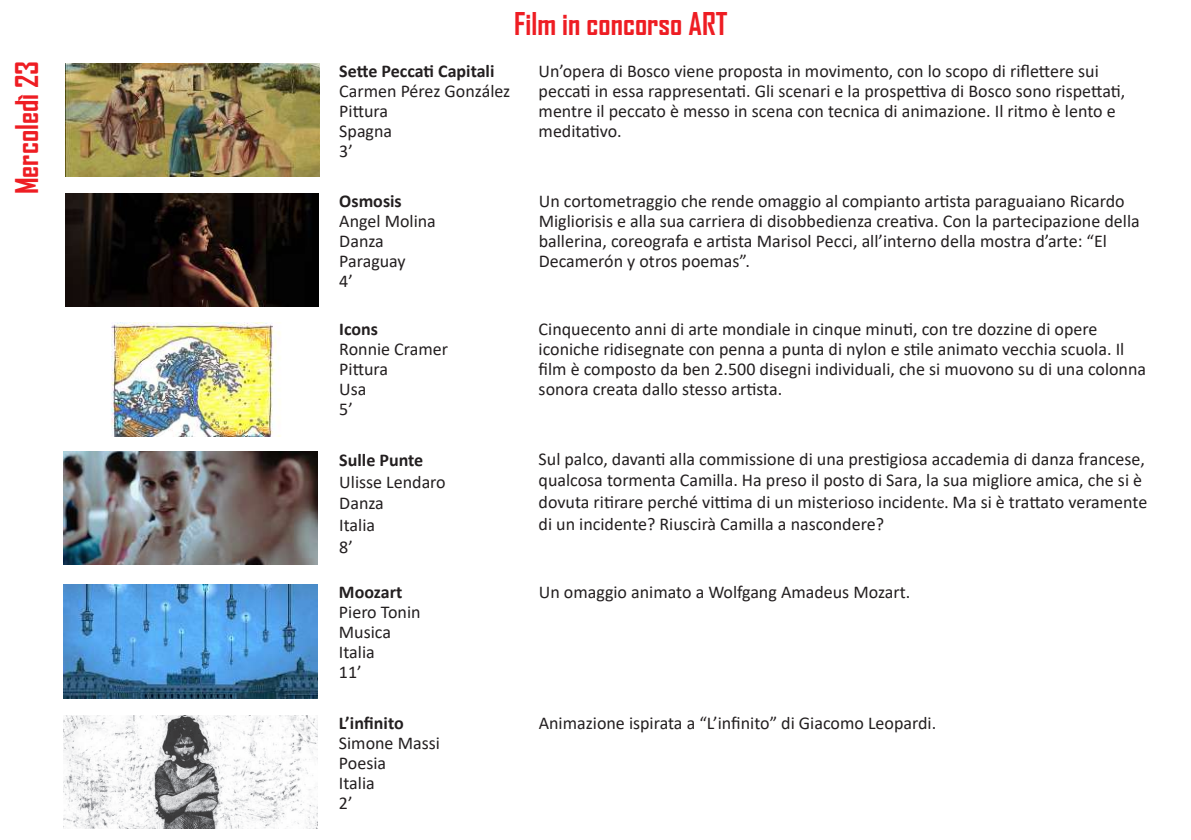
<style>
.page{position:relative;width:1191px;height:840px;background:#fff}
.page>*{position:absolute;margin:0;border:0;box-sizing:border-box;transform-origin:0 0}
.t1{font:700 30px "Agency FB";color:#ee1d23}
.t2{font:18px/20px "Calibri";color:#231f20}
.t3{font:700 18px "Calibri";color:#231f20}
.s1{font-family:"Minion Pro"}
</style>
<div class="page">
<img style="left:66px;top:63px;width:253px;height:114px">
<img style="left:66px;top:193px;width:252px;height:113px">
<img style="left:111px;top:323px;width:169px;height:113px">
<img style="left:64px;top:584px;width:254px;height:113px">
<img style="left:64px;top:451px;width:254px;height:113px">
<img style="left:64px;top:715px;width:254px;height:113px">
<h1 class="t1" style="left:8px;top:194px;width:135px;rotate:-90deg">Mercoledì 23</h1>
<h1 class="t1" style="left:514px;top:5px;width:215px">Film in concorso ART</h1>
<p class="t3" style="left:339px;top:58px;width:157px">Sette Peccati Capitali</p>
<p class="t2" style="left:339px;top:80px;width:173px">Carmen Pérez González<br>Pittura<br>Spagna<br>3’</p>
<p class="t3" style="left:339px;top:188px;width:64px">Osmosis</p>
<p class="t2" style="left:339px;top:210px;width:98px">Angel Molina<br>Danza<br>Paraguay<br>4’</p>
<p class="t3" style="left:339px;top:316px;width:40px">Icons</p>
<p class="t2" style="left:339px;top:338px;width:110px">Ronnie Cramer<br>Pittura<br>Usa<br>5’</p>
<p class="t3" style="left:339px;top:447px;width:85px">Sulle Punte</p>
<p class="t2" style="left:339px;top:470px;width:108px;line-height:21.6px">Ulisse Lendaro<br>Danza<br>Italia<br>8’</p>
<p class="t3" style="left:339px;top:579px;width:65px">Moozart</p>
<p class="t2" style="left:339px;top:601px;width:83px">Piero Tonin<br>Musica<br>Italia<br>11’</p>
<p class="t3" style="left:339px;top:709px;width:66px">L’infinito</p>
<p class="t2" style="left:339px;top:732px;width:102px">Simone Massi<br>Poesia<br>Italia<br>2’</p>
<p class="t2" style="left:538px;top:60px;width:588px">Un’opera di Bosco viene proposta in movimento, con lo scopo di riflettere sui peccati in essa rappresentati. Gli scenari e la prospettiva di Bosco sono rispettati, mentre il peccato è messo in scena con tecnica di animazione. Il ritmo è lento e meditativo.</p>
<p class="t2" style="left:539px;top:190px;width:602px">Un cortometraggio che rende omaggio al compianto artista paraguaiano Ricardo Migliorisis e alla sua carriera di disobbedienza creativa. Con la partecipazione della ballerina, coreografa e artista Marisol Pecci, all’interno della mostra d’arte: “El Decamerón y otros poemas”.</p>
<p class="t2" style="left:538px;top:318px;width:609px">Cinquecento anni di arte mondiale in cinque minuti, con tre dozzine di opere iconiche ridisegnate con penna a punta di nylon e stile animato vecchia scuola. Il film è composto da ben 2.500 disegni individuali, che si muovono su di una colonna sonora creata dallo stesso artista.</p>
<p class="t2" style="left:538px;top:447px;width:610px;line-height:21.6px">Sul palco, davanti alla commissione di una prestigiosa accademia di danza francese, qualcosa tormenta Camilla. Ha preso il posto di Sara, la sua migliore amica, che si è dovuta ritirare perché vittima di un misterioso inciden<span class="s1">te.</span> Ma si è trattato veramente di un incidente? Riuscirà Camilla a nascondere?</p>
<p class="t2" style="left:539px;top:581px;width:373px">Un omaggio animato a Wolfgang Amadeus Mozart.</p>
<p class="t2" style="left:539px;top:712px;width:399px">Animazione ispirata a “L’infinito” di Giacomo Leopardi.</p>
</div>
